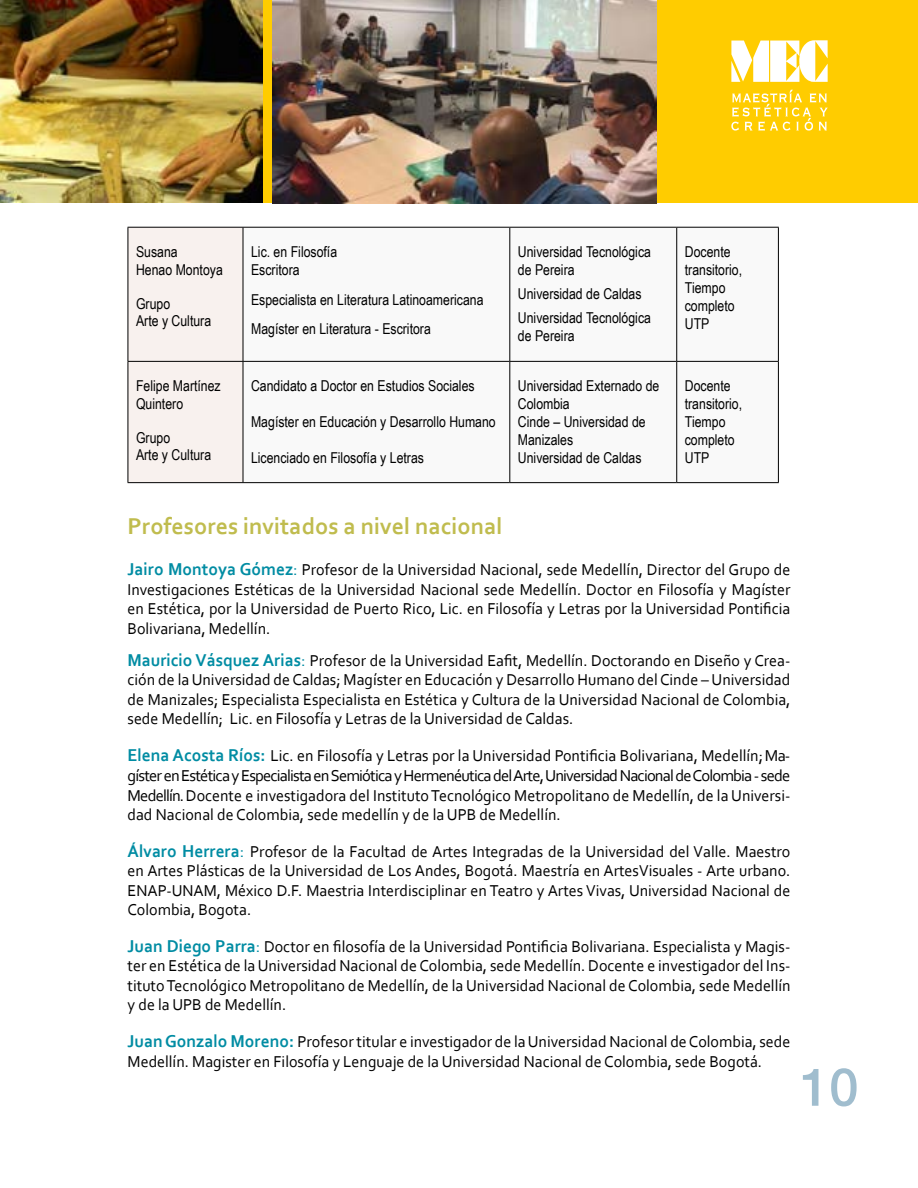
<style>
.page{position:relative;width:918px;height:1188px;background:#fff}
.page>*{position:absolute;margin:0;border:0;box-sizing:border-box;transform-origin:0 0}
.t1{font:500 52.5px "Helvetica Neue";color:#a0bdce}
.t2{font:700 24px "Corbel";color:#c0bc4e}
.t3{font:16.5px/19.5px "Corbel";color:#000;text-align:justify}
.t4{font:15px/18px "Arial Narrow";color:#000}
.s1{font-weight:700;font-size:18px;color:#008ca3}
.s2{font-size:18px;color:#008ca3}
</style>
<div class="page">
<div style="left:129px;top:228px;width:114px;height:254px;background:#f8f1ee"></div>
<svg style="left:244px;top:228px;width:534px;height:254px"></svg>
<hr style="left:128px;top:227px;width:115px;height:1px;background:#000">
<hr style="left:128px;top:228px;width:1px;height:133px;background:#000">
<hr style="left:243px;top:227px;width:267px;height:1px;background:#000">
<hr style="left:243px;top:228px;width:1px;height:133px;background:#000">
<hr style="left:510px;top:227px;width:167px;height:1px;background:#000">
<hr style="left:509px;top:228px;width:1px;height:133px;background:#000">
<hr style="left:677px;top:227px;width:102px;height:1px;background:#000">
<hr style="left:676px;top:228px;width:1px;height:133px;background:#000">
<hr style="left:778px;top:228px;width:1px;height:133px;background:#000">
<hr style="left:128px;top:361px;width:115px;height:1px;background:#000">
<hr style="left:128px;top:362px;width:1px;height:120px;background:#000">
<hr style="left:243px;top:361px;width:267px;height:1px;background:#000">
<hr style="left:243px;top:362px;width:1px;height:120px;background:#000">
<hr style="left:510px;top:361px;width:167px;height:1px;background:#000">
<hr style="left:509px;top:362px;width:1px;height:120px;background:#000">
<hr style="left:677px;top:361px;width:102px;height:1px;background:#000">
<hr style="left:676px;top:362px;width:1px;height:120px;background:#000">
<hr style="left:778px;top:362px;width:1px;height:120px;background:#000">
<hr style="left:128px;top:482px;width:115px;height:1px;background:#000">
<hr style="left:243px;top:482px;width:267px;height:1px;background:#000">
<hr style="left:510px;top:482px;width:167px;height:1px;background:#000">
<hr style="left:677px;top:482px;width:102px;height:1px;background:#000">
<div style="left:1px;top:0;width:917px;height:202px;background:#fc0"></div>
<svg style="left:731px;top:40px;width:97px;height:42px"></svg>
<svg style="left:731px;top:90px;width:97px;height:41px"></svg>
<img style="left:0;top:0;width:263px;height:202px">
<img style="left:273px;top:0;width:384px;height:203px">
<p class="t4" style="left:136px;top:242px;width:88px">Susana<br>Henao Montoya</p>
<p class="t4" style="left:136px;top:295px;width:77px;line-height:16.5px">Grupo<br>Arte y Cultura</p>
<p class="t4" style="left:136px;top:376px;width:86px">Felipe Martínez<br>Quintero</p>
<p class="t4" style="left:136px;top:429px;width:77px;line-height:16.5px">Grupo<br>Arte y Cultura</p>
<p class="t4" style="left:251px;top:242px;width:88px">Lic. en Filosofía<br>Escritora</p>
<p class="t4" style="left:251px;top:285px;width:234px;line-height:28.7px">Especialista en Literatura Latinoamericana<br>Magíster en Literatura - Escritora</p>
<p class="t4" style="left:251px;top:376px;width:225px">Candidato a Doctor en Estudios Sociales</p>
<p class="t4" style="left:251px;top:412px;width:246px">Magíster en Educación y Desarrollo Humano</p>
<p class="t4" style="left:251px;top:448px;width:174px">Licenciado en Filosofía y Letras</p>
<p class="t4" style="left:518px;top:242px;width:135px">Universidad Tecnológica de Pereira</p>
<p class="t4" style="left:518px;top:281px;width:135px;line-height:24.3px">Universidad de Caldas<br>Universidad Tecnológica</p>
<p class="t4" style="left:518px;top:326px;width:58px">de Pereira</p>
<p class="t4" style="left:685px;top:242px;width:59px">Docente transitorio,<br>Tiempo completo<br>UTP</p>
<p class="t4" style="left:518px;top:376px;width:143px">Universidad Externado de<br>Colombia<br>Cinde – Universidad de<br>Manizales<br>Universidad de Caldas</p>
<p class="t4" style="left:685px;top:376px;width:59px">Docente transitorio,<br>Tiempo completo<br>UTP</p>
<h2 class="t2" style="left:128px;top:511px;width:376px">Profesores invitados a nivel nacional</h2>
<p class="t3" style="left:128px;top:559px;width:664px"><span class="s1">Jairo Montoya Gómez</span><span class="s2">:</span> Profesor de la Universidad Nacional, sede Medellín, Director del Grupo de Investigaciones Estéticas de la Universidad Nacional sede Medellín. Doctor en Filosofía y Magíster en Estética, por la Universidad de Puerto Rico, Lic. en Filosofía y Letras por la Universidad Pontificia Bolivariana, Medellín.</p>
<p class="t3" style="left:128px;top:650px;width:664px"><span class="s1">Mauricio Vásquez Arias</span><span class="s2">:</span> Profesor de la Universidad Eafit, Medellín. Doctorando en Diseño y Crea&shy;ción de la Universidad de Caldas; Magíster en Educación y Desarrollo Humano del Cinde – Universidad de Manizales; Especialista Especialista en Estética y Cultura de la Universidad Nacional de Colombia, sede Medellín; Lic. en Filosofía y Letras de la Universidad de Caldas.</p>
<p class="t3" style="left:128px;top:745px;width:664px"><span class="s1">Elena Acosta Ríos:</span> Lic. en Filosofía y Letras por la Universidad Pontificia Bolivariana, Medellín; Ma&shy;gíster en Estética y Especialista en Semiótica y Hermenéutica del Arte, Universidad Nacional de Colombia - sede Medellín. Docente e investigadora del Instituto Tecnológico Metropolitano de Medellín, de la Universi&shy;dad Nacional de Colombia, sede medellín y de la UPB de Medellín.</p>
<p class="t3" style="left:128px;top:841px;width:664px"><span class="s1">Álvaro Herrera</span><span class="s2">:</span> Profesor de la Facultad de Artes Integradas de la Universidad del Valle. Maestro en Artes Plásticas de la Universidad de Los Andes, Bogotá. Maestría en ArtesVisuales - Arte urbano.<br>ENAP-UNAM, México D.F. Maestria Interdisciplinar en Teatro y Artes Vivas, Universidad Nacional de Colombia, Bogota.</p>
<p class="t3" style="left:128px;top:936px;width:664px"><span class="s1">Juan Diego Parra</span><span class="s2">:</span> Doctor en filosofía de la Universidad Pontificia Bolivariana. Especialista y Magis&shy;ter en Estética de la Universidad Nacional de Colombia, sede Medellín. Docente e investigador del Ins&shy;tituto Tecnológico Metropolitano de Medellín, de la Universidad Nacional de Colombia, sede Medellín y de la UPB de Medellín.</p>
<p class="t3" style="left:128px;top:1031px;width:664px"><span class="s1">Juan Gonzalo Moreno:</span> Profesor titular e investigador de la Universidad Nacional de Colombia, sede<br>Medellín. Magister en Filosofía y Lenguaje de la Universidad Nacional de Colombia, sede Bogotá.</p>
<h1 class="t1" style="left:800px;top:1045px;width:60px">10</h1>
</div>
